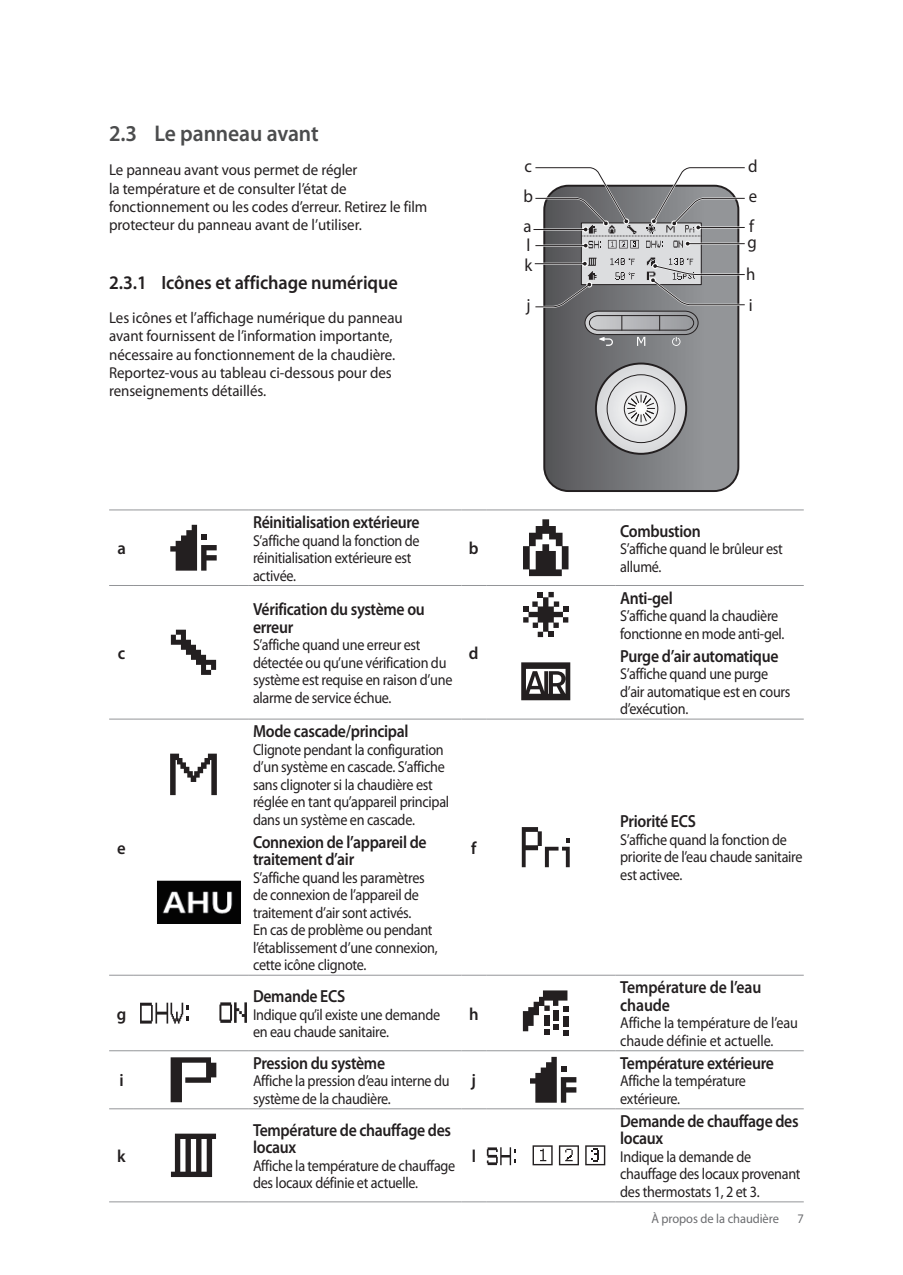
<style>
.page{position:relative;width:903px;height:1275px;background:#fff}
.page>*{position:absolute;margin:0;border:0;box-sizing:border-box;transform-origin:0 0}
.t1{font:600 22.75px "Myriad Pro";letter-spacing:-.005em;color:#4b4c4d;scale:.95 1}
.t2{font:600 19.25px "Myriad Pro";letter-spacing:-.005em;color:#231f20;scale:.95 1}
.t3{font:17.68px/30.3px "Myriad Pro";color:#231f20;scale:.95 1}
.t4{font:600 17.5px/17.5px "Myriad Pro";letter-spacing:-.02em;color:#231f20;scale:.9 1}
.t5{font:600 17.5px "Myriad Pro";letter-spacing:-.02em;color:#231f20;scale:.95 1}
.t6{font:15.75px/17.5px "Myriad Pro";letter-spacing:-.02em;color:#231f20;scale:.9 1}
.t7{font:15.75px/18.4px "Myriad Pro";letter-spacing:-.02em;color:#231f20;scale:.95 1}
.t8{font:13.12px "Myriad Pro";letter-spacing:-.005em;color:#6c6d70;scale:.95 1}
</style>
<div class="page">
<svg style="left:109px;top:524px;width:695px;height:654px"></svg>
<svg style="left:109px;top:510px;width:25px;height:1px"></svg>
<hr style="left:134px;top:510px;width:114px;height:1px;background:#939598">
<hr style="left:248px;top:510px;width:213px;height:1px;background:#939598">
<svg style="left:461px;top:510px;width:25px;height:1px"></svg>
<hr style="left:486px;top:510px;width:129px;height:1px;background:#939598">
<hr style="left:615px;top:510px;width:189px;height:1px;background:#939598">
<hr style="left:486px;top:585px;width:129px;height:1px;background:#939598">
<hr style="left:615px;top:585px;width:189px;height:1px;background:#939598">
<hr style="left:134px;top:975px;width:114px;height:1px;background:#939598">
<hr style="left:248px;top:975px;width:213px;height:1px;background:#939598">
<svg style="left:109px;top:1050px;width:25px;height:1px"></svg>
<hr style="left:134px;top:1050px;width:114px;height:1px;background:#939598">
<hr style="left:248px;top:1050px;width:213px;height:1px;background:#939598">
<svg style="left:461px;top:1050px;width:25px;height:1px"></svg>
<hr style="left:486px;top:1050px;width:129px;height:1px;background:#939598">
<hr style="left:615px;top:1050px;width:189px;height:1px;background:#939598">
<svg style="left:109px;top:1108px;width:25px;height:1px"></svg>
<hr style="left:134px;top:1108px;width:114px;height:1px;background:#939598">
<hr style="left:248px;top:1108px;width:213px;height:1px;background:#939598">
<svg style="left:461px;top:1108px;width:25px;height:1px"></svg>
<hr style="left:486px;top:1108px;width:129px;height:1px;background:#939598">
<hr style="left:615px;top:1108px;width:189px;height:1px;background:#939598">
<svg style="left:109px;top:1201px;width:25px;height:1px"></svg>
<hr style="left:134px;top:1201px;width:114px;height:1px;background:#939598">
<hr style="left:248px;top:1201px;width:213px;height:1px;background:#939598">
<svg style="left:461px;top:1201px;width:25px;height:1px"></svg>
<hr style="left:486px;top:1201px;width:129px;height:1px;background:#939598">
<hr style="left:615px;top:1201px;width:189px;height:1px;background:#939598">
<svg style="left:109px;top:719px;width:25px;height:1px"></svg>
<svg style="left:461px;top:719px;width:25px;height:1px"></svg>
<hr style="left:486px;top:719px;width:129px;height:1px;background:#939598">
<hr style="left:615px;top:719px;width:189px;height:1px;background:#939598">
<svg style="left:109px;top:975px;width:25px;height:1px"></svg>
<svg style="left:461px;top:975px;width:25px;height:1px"></svg>
<hr style="left:486px;top:975px;width:129px;height:1px;background:#939598">
<hr style="left:615px;top:975px;width:189px;height:1px;background:#939598">
<svg style="left:461px;top:585px;width:25px;height:1px"></svg>
<svg style="left:109px;top:585px;width:25px;height:1px"></svg>
<hr style="left:134px;top:585px;width:114px;height:1px;background:#939598">
<hr style="left:248px;top:585px;width:213px;height:1px;background:#939598">
<hr style="left:134px;top:719px;width:114px;height:1px;background:#939598">
<hr style="left:248px;top:719px;width:213px;height:1px;background:#939598">
<svg style="left:170px;top:525px;width:47px;height:46px"></svg>
<svg style="left:523px;top:519px;width:45px;height:57px"></svg>
<svg style="left:171px;top:630px;width:45px;height:45px"></svg>
<svg style="left:523px;top:592px;width:45px;height:45px"></svg>
<svg style="left:521px;top:662px;width:49px;height:38px"></svg>
<svg style="left:170px;top:754px;width:47px;height:41px"></svg>
<svg style="left:522px;top:827px;width:48px;height:40px"></svg>
<img style="left:157px;top:881px;width:83px;height:43px">
<svg style="left:140px;top:1003px;width:49px;height:21px"></svg>
<svg style="left:219px;top:1002px;width:28px;height:21px"></svg>
<svg style="left:523px;top:990px;width:46px;height:45px"></svg>
<svg style="left:171px;top:1057px;width:45px;height:45px"></svg>
<svg style="left:530px;top:1057px;width:46px;height:46px"></svg>
<svg style="left:171px;top:1134px;width:45px;height:43px"></svg>
<svg style="left:487px;top:1147px;width:29px;height:18px"></svg>
<svg style="left:532px;top:1145px;width:21px;height:20px"></svg>
<svg style="left:559px;top:1145px;width:20px;height:20px"></svg>
<svg style="left:585px;top:1145px;width:20px;height:20px"></svg>
<svg style="left:546px;top:249px;width:192px;height:242px;background:#78797c"></svg>
<div style="left:543px;top:185px;width:196px;height:307px;border:2px solid #231f20;border-radius:24px"></div>
<svg style="left:596px;top:364px;width:90px;height:90px;background:#d3d4d6"></svg>
<div style="left:595px;top:363px;width:92px;height:92px;border:2px solid #231f20;border-radius:50%"></div>
<div style="left:607px;top:374px;width:68px;height:69px;border:1px solid #231f20;border-radius:50%"></div>
<div style="left:624px;top:391px;width:34px;height:35px;border:1px solid #231f20;border-radius:50%"></div>
<svg style="left:627px;top:394px;width:28px;height:28px"></svg>
<div style="left:581px;top:223px;width:120px;height:62px;background:#dcdddf"></div>
<svg style="left:534px;top:258px;width:211px;height:88px"></svg>
<svg style="left:533px;top:167px;width:212px;height:82px"></svg>
<h1 class="t1" style="left:109px;top:119px;width:222px">2.3 Le panneau avant</h1>
<p class="t7" style="left:109px;top:161px;width:336px">Le panneau avant vous permet de régler<br>la température et de consulter l’état de fonctionnement ou les codes d’erreur. Retirez le film protecteur du panneau avant de l’utiliser.</p>
<p class="t2" style="left:109px;top:270px;width:305px">2.3.1 Icônes et affichage numérique</p>
<p class="t7" style="left:109px;top:308px;width:310px">Les icônes et l’affichage numérique du panneau avant fournissent de l’information importante, nécessaire au fonctionnement de la chaudière.<br>Reportez-vous au tableau ci-dessous pour des renseignements détaillés.</p>
<p class="t3" style="left:525px;top:151px;width:9px">c</p>
<p class="t3" style="left:523px;top:181px;width:12px">b a</p>
<p class="t3" style="left:524px;top:234px;width:10px;line-height:19.9px">l k</p>
<p class="t3" style="left:527px;top:290px;width:6px">j</p>
<p class="t5" style="left:117px;top:537px;width:10px">a</p>
<p class="t5" style="left:118px;top:642px;width:9px">c</p>
<p class="t5" style="left:117px;top:837px;width:11px">e</p>
<p class="t5" style="left:117px;top:1002px;width:12px">g</p>
<p class="t5" style="left:119px;top:1069px;width:6px">i</p>
<p class="t5" style="left:117px;top:1145px;width:10px">k</p>
<p class="t4" style="left:253px;top:513px;width:187px">Réinitialisation extérieure</p>
<p class="t6" style="left:253px;top:531px;width:187px">S’affiche quand la fonction de réinitialisation extérieure est activée.</p>
<p class="t5" style="left:469px;top:537px;width:12px">b</p>
<p class="t4" style="left:253px;top:600px;width:192px">Vérification du système ou erreur</p>
<p class="t6" style="left:253px;top:636px;width:223px">S’affiche quand une erreur est détectée ou qu’une vérification du système est requise en raison d’une alarme de service échue.</p>
<p class="t5" style="left:469px;top:642px;width:12px">d</p>
<p class="t4" style="left:253px;top:722px;width:174px">Mode cascade/principal</p>
<p class="t6" style="left:253px;top:740px;width:220px">Clignote pendant la configuration d’un système en cascade. S’affiche sans clignoter si la chaudière est réglée en tant qu’appareil principal dans un système en cascade.</p>
<p class="t4" style="left:253px;top:833px;width:194px">Connexion de l’appareil de traitement d’air</p>
<p class="t6" style="left:253px;top:868px;width:207px">S’affiche quand les paramètres de connexion de l’appareil de traitement d’air sont activés.<br>En cas de problème ou pendant l’établissement d’une connexion, cette icône clignote.</p>
<p class="t5" style="left:471px;top:837px;width:7px">f</p>
<p class="t4" style="left:253px;top:987px;width:104px">Demande ECS</p>
<p class="t6" style="left:253px;top:1005px;width:209px">Indique qu’il existe une demande en eau chaude sanitaire.</p>
<p class="t5" style="left:469px;top:1002px;width:12px">h</p>
<p class="t4" style="left:253px;top:1054px;width:148px">Pression du système</p>
<p class="t6" style="left:253px;top:1072px;width:220px">Affiche la pression d’eau interne du système de la chaudière.</p>
<p class="t5" style="left:471px;top:1069px;width:6px">j</p>
<p class="t4" style="left:253px;top:1120px;width:221px">Température de chauffage des locaux</p>
<p class="t6" style="left:253px;top:1156px;width:226px">Affiche la température de chauffage des locaux définie et actuelle.</p>
<p class="t5" style="left:472px;top:1145px;width:6px">l</p>
<p class="t3" style="left:748px;top:151px;width:11px">d</p>
<p class="t3" style="left:749px;top:181px;width:10px">e</p>
<p class="t3" style="left:749px;top:210px;width:7px">f</p>
<p class="t3" style="left:748px;top:226px;width:11px">g</p>
<p class="t3" style="left:746px;top:259px;width:11px">h</p>
<p class="t3" style="left:749px;top:290px;width:6px">i</p>
<p class="t4" style="left:620px;top:522px;width:91px">Combustion</p>
<p class="t6" style="left:620px;top:540px;width:182px">S’affiche quand le brûleur est allumé.</p>
<p class="t4" style="left:620px;top:588px;width:60px">Anti-gel</p>
<p class="t6" style="left:620px;top:607px;width:184px">S’affiche quand la chaudière fonctionne en mode anti-gel.</p>
<p class="t4" style="left:620px;top:647px;width:177px">Purge d’air automatique</p>
<p class="t6" style="left:620px;top:665px;width:191px">S’affiche quand une purge d’air automatique est en cours d’exécution.</p>
<p class="t4" style="left:620px;top:812px;width:86px">Priorité ECS</p>
<p class="t6" style="left:620px;top:831px;width:204px">S’affiche quand la fonction de priorite de l’eau chaude sanitaire est activee.</p>
<p class="t4" style="left:620px;top:978px;width:158px">Température de l’eau chaude</p>
<p class="t6" style="left:620px;top:1014px;width:199px">Affiche la température de l’eau chaude définie et actuelle.</p>
<p class="t4" style="left:620px;top:1054px;width:172px">Température extérieure</p>
<p class="t6" style="left:620px;top:1072px;width:141px">Affiche la température extérieure.</p>
<p class="t4" style="left:620px;top:1112px;width:200px">Demande de chauffage des locaux</p>
<p class="t6" style="left:620px;top:1148px;width:202px">Indique la demande de chauffage des locaux provenant des thermostats 1, 2 et 3.</p>
<p class="t8" style="left:651px;top:1210px;width:136px">À propos de la chaudière</p>
<p class="t8" style="left:797px;top:1210px;width:8px">7</p>
</div>
